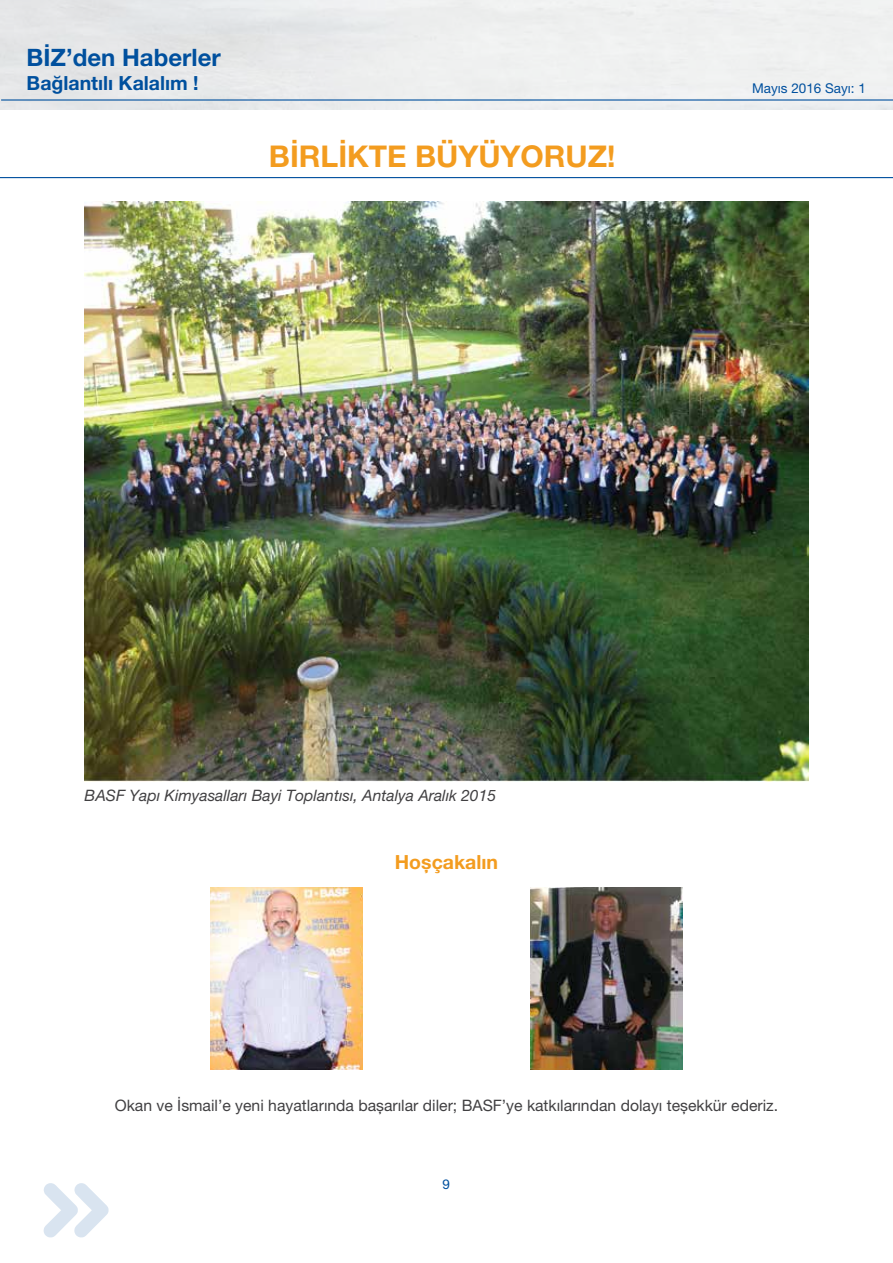
<style>
.page{position:relative;width:893px;height:1263px;background:#fff}
.page>*{position:absolute;margin:0;border:0;box-sizing:border-box;transform-origin:0 0}
.t1{font:700 30px "Helvetica Neue LT Pro";color:#f39c1f}
.t2{font:700 24px "Helvetica Neue LT Pro";color:#00509e}
.t3{font:700 19.5px "Helvetica Neue LT Pro";color:#00509e}
.t4{font:700 19.5px "Helvetica Neue LT Pro";color:#f39c1f}
.t5{font:15.75px "Helvetica Neue LT Pro";color:#414042}
.t6{font:italic 15.75px "Helvetica Neue LT Pro";color:#414042}
.t7{font:13.5px "Helvetica Neue LT Pro";color:#00509e}
</style>
<div class="page">
<hr style="left:1px;top:99px;width:892px;height:2px;background:#00509e">
<hr style="left:0;top:177px;width:893px;height:1px;background:#00509e">
<svg style="left:44px;top:1183px;width:65px;height:54px"></svg>
<img style="left:85px;top:202px;width:723px;height:579px">
<img style="left:530px;top:887px;width:153px;height:183px">
<img style="left:210px;top:887px;width:153px;height:183px">
<h2 class="t2" style="left:27px;top:43px;width:196px">BİZ’den Haberler</h2>
<p class="t3" style="left:27px;top:71px;width:174px">Bağlantılı Kalalım !</p>
<h1 class="t1" style="left:269px;top:138px;width:348px">BİRLİKTE BÜYÜYORUZ!</h1>
<p class="t7" style="left:752px;top:80px;width:115px">Mayıs 2016 Sayı: 1</p>
<p class="t6" style="left:85px;top:786px;width:413px">BASF Yapı Kimyasalları Bayi Toplantısı, Antalya Aralık 2015</p>
<p class="t4" style="left:395px;top:849px;width:105px">Hoșçakalın</p>
<p class="t5" style="left:115px;top:1096px;width:665px">Okan ve İsmail’e yeni hayatlarında bașarılar diler; BASF’ye katkılarından dolayı teșekkür ederiz.</p>
<p class="t7" style="left:443px;top:1176px;width:9px">9</p>
</div>
